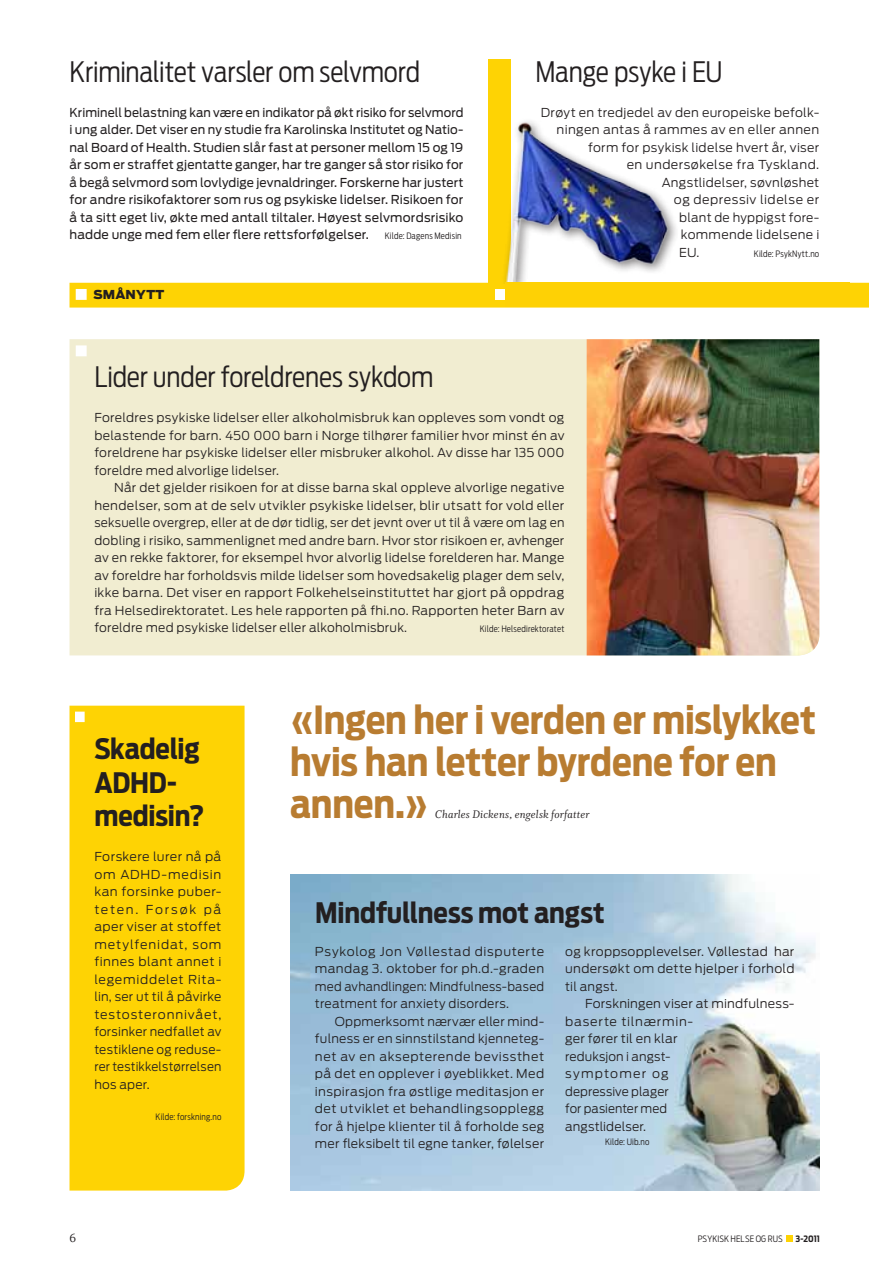
<style>
.page{position:relative;width:869px;height:1265px;background:#fff}
.page>*{position:absolute;margin:0;border:0;box-sizing:border-box;transform-origin:0 0}
.t1{font:700 38.5px/42px "Antenna Cond";letter-spacing:-.005em;color:#b87c31}
.t2{font:300 28px "Antenna Cond";letter-spacing:-.005em;color:#231f20}
.t3{font:700 28px/33.6px "Antenna Cond";letter-spacing:-.005em;color:#231f20}
.t4{font:13.12px "Whitman Roman LF";color:#231f20}
.t5{font:300 12.25px/17.5px "Antenna";letter-spacing:.02em;color:#231f20;text-align:justify}
.t6{font:12.25px/17.5px "Antenna";letter-spacing:.01em;color:#231f20;text-align:justify;scale:.96 1}
.t7{font:12.25px "Whitman Italic LF";letter-spacing:.02em;color:#231f20}
.t8{font:300 12.25px "Antenna";letter-spacing:.04em;color:#231f20}
.t9{font:900 12.25px "Antenna";letter-spacing:.015em;color:#231f20}
.t10{font:300 8.75px "Antenna Cond";letter-spacing:.02em;color:#231f20}
.t11{font:700 8.75px "Antenna Cond";color:#231f20}
</style>
<div class="page">
<svg style="left:69px;top:283px;width:799px;height:25px;background:#fed40e"></svg>
<div style="left:488px;top:60px;width:22px;height:228px;background:#fed304"></div>
<div style="left:494px;top:289px;width:11px;height:11px;background:#fff"></div>
<div style="left:69px;top:339px;width:517px;height:316px;background:#f1edd1"></div>
<img style="left:586px;top:339px;width:233px;height:316px">
<div style="left:69px;top:706px;width:175px;height:485px;background:#fed304"></div>
<div style="left:785px;top:1235px;width:7px;height:7px;background:#fed304"></div>
<img style="left:290px;top:875px;width:529px;height:316px">
<div style="left:500px;top:105px;width:179px;height:179px;background:#fff"></div>
<img style="left:500px;top:112px;width:230px;height:171px">
<div style="left:504px;top:283px;width:345px;height:24px;background:#fed105"></div>
<h2 class="t2" style="left:69px;top:55px;width:352px">Kriminalitet varsler om selvmord</h2>
<p class="t6" style="left:69px;top:104px;width:412px">Kriminell belastning kan være en indikator på økt risiko for selvmord i ung alder. Det viser en ny studie fra Karolinska Institutet og Natio&shy;nal Board of Health. Studien slår fast at personer mellom 15 og 19 år som er straffet gjentatte ganger, har tre ganger så stor risiko for å begå selvmord som lovlydige jevnaldringer. Forskerne har justert for andre risikofaktorer som rus og psykiske lidelser. Risikoen for å ta sitt eget liv, økte med antall tiltaler. Høyest selvmordsrisiko hadde unge med fem eller flere rettsforfølgelser.</p>
<p class="t10" style="left:384px;top:231px;width:78px">Kilde: Dagens Medisin</p>
<p class="t9" style="left:93px;top:287px;width:72px">SMÅNYTT</p>
<h2 class="t2" style="left:535px;top:55px;width:188px">Mange psyke i EU</h2>
<p class="t5" style="left:540px;top:104px;width:280px">Drøyt en tredjedel av den europeiske befolk-</p>
<p class="t5" style="left:556px;top:121px;width:264px">ningen antas å rammes av en eller annen</p>
<p class="t5" style="left:588px;top:139px;width:232px">form for psykisk lidelse hvert år, viser</p>
<p class="t5" style="left:626px;top:156px;width:194px">en undersøkelse fra Tyskland.</p>
<p class="t5" style="left:661px;top:174px;width:159px">Angstlidelser, søvnløshet</p>
<p class="t8" style="left:673px;top:193px;width:147px">og depressiv lidelse er</p>
<p class="t5" style="left:679px;top:209px;width:141px">blant de hyppigst fore-</p>
<p class="t5" style="left:680px;top:226px;width:140px">kommende lidelsene i</p>
<p class="t5" style="left:679px;top:244px;width:22px">EU.</p>
<p class="t10" style="left:753px;top:249px;width:67px">Kilde: PsykNytt.no</p>
<h2 class="t2" style="left:94px;top:360px;width:340px">Lider under foreldrenes sykdom</h2>
<p class="t5" style="left:94px;top:409px;width:471px">Foreldres psykiske lidelser eller alkoholmisbruk kan oppleves som vondt og belastende for barn. 450 000 barn i Norge tilhører familier hvor minst én av foreldrene har psykiske lidelser eller misbruker alkohol. Av disse har 135 000 foreldre med alvorlige lidelser.</p>
<p class="t5" style="left:94px;top:479px;width:471px;text-indent:20px">Når det gjelder risikoen for at disse barna skal oppleve alvorlige negative hendelser, som at de selv utvikler psykiske lidelser, blir utsatt for vold eller seksuelle overgrep, eller at de dør tidlig, ser det jevnt over ut til å være om lag en dobling i risiko, sammenlignet med andre barn. Hvor stor risikoen er, avhenger av en rekke faktorer, for eksempel hvor alvorlig lidelse forelderen har. Mange av foreldre har forholdsvis milde lidelser som hovedsakelig plager dem selv, ikke barna. Det viser en rapport Folkehelseinstituttet har gjort på oppdrag fra Helsedirektoratet. Les hele rapporten på fhi.no. Rapporten heter Barn av foreldre med psykiske lidelser eller alkoholmisbruk.</p>
<p class="t10" style="left:479px;top:624px;width:86px">Kilde: Helsedirektoratet</p>
<h2 class="t3" style="left:94px;top:732px;width:112px">Skadelig<br>ADHD&shy;medisin?</h2>
<p class="t5" style="left:94px;top:848px;width:129px">Forskere lurer nå på om ADHD-medisin kan forsinke puber&shy;teten. Forsøk på aper viser at stoffet metylfenidat, som finnes blant annet i legemiddelet Rita&shy;lin, ser ut til å påvirke testosteronnivået, forsinker nedfallet av testiklene og reduse&shy;rer testikkelstørrelsen hos aper.</p>
<p class="t10" style="left:155px;top:1112px;width:67px">Kilde: forskning.no</p>
<h1 class="t1" style="left:290px;top:699px;width:527px">«Ingen her i verden er mislykket hvis han letter byrdene for en annen.»</h1>
<p class="t7" style="left:435px;top:807px;width:156px">Charles Dickens, engelsk forfatter</p>
<h2 class="t3" style="left:315px;top:896px;width:291px">Mindfullness mot angst</h2>
<p class="t5" style="left:315px;top:942px;width:231px">Psykolog Jon Vøllestad disputerte mandag 3. oktober for ph.d.-graden med avhandlingen: Mindfulness-based treatment for anxiety disorders.</p>
<p class="t5" style="left:315px;top:1012px;width:231px;text-indent:20px">Oppmerksomt nærvær eller mind&shy;fulness er en sinnstilstand kjenneteg&shy;net av en aksepterende bevissthet på det en opplever i øyeblikket. Med inspirasjon fra østlige meditasjon er det utviklet et behandlingsopplegg for å hjelpe klienter til å forholde seg mer fleksibelt til egne tanker, følelser</p>
<p class="t5" style="left:565px;top:942px;width:231px">og kroppsopplevelser. Vøllestad har undersøkt om dette hjelper i forhold til angst.</p>
<p class="t5" style="left:565px;top:995px;width:231px;text-align:left;text-indent:20px">Forskningen viser at mindfulness&shy;baserte tilnærmin-<br>ger fører til en klar<br>reduksjon i angst-<br>symptomer og<br>depressive plager<br>for pasienter med<br>angstlidelser.</p>
<p class="t10" style="left:605px;top:1136px;width:46px">Kilde: Uib.no</p>
<p class="t4" style="left:69px;top:1230px;width:8px">6</p>
<p class="t10" style="left:697px;top:1233px;width:86px">PSYKISK HELSE OG RUS</p>
<p class="t11" style="left:795px;top:1233px;width:26px">3-2011</p>
</div>
